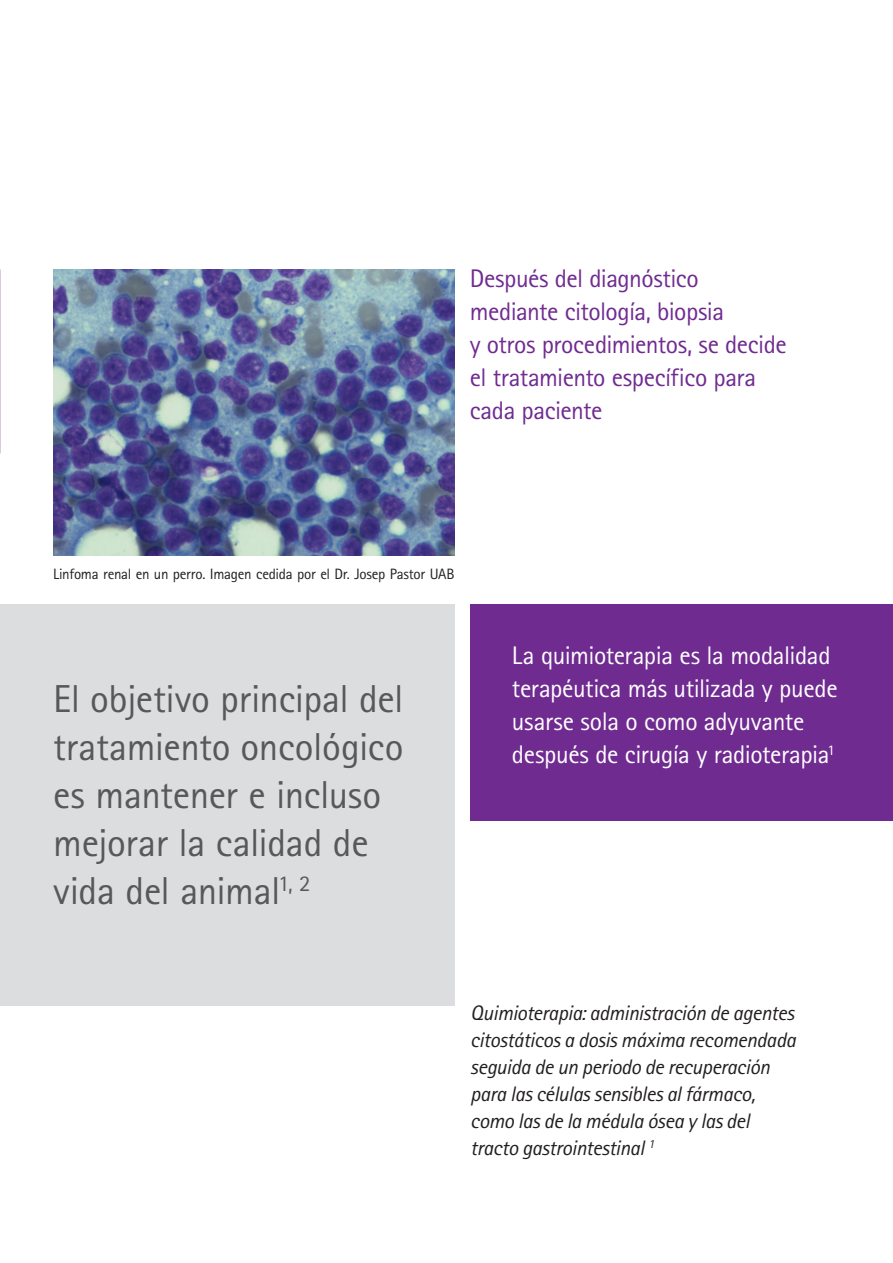
<style>
.page{position:relative;width:893px;height:1263px;background:#fff}
.page>*{position:absolute;margin:0;border:0;box-sizing:border-box;transform-origin:0 0}
.t1{font:39px/48px "Rotis Sans Serif Pro";letter-spacing:-.01em;color:#57585a}
.t2{font:25.5px/33px "Rotis Sans Serif Pro";letter-spacing:-.02em;color:#702b91}
.t3{font:25.5px/33px "Rotis Sans Serif Pro";letter-spacing:-.015em;color:#fff}
.t4{font:italic 21px/27px "Rotis Sans Serif Pro";letter-spacing:-.02em;color:#231f20}
.t5{font:15px "Rotis Sans Serif Pro";letter-spacing:-.02em;color:#231f20}
</style>
<div class="page">
<div style="left:0;top:604px;width:454px;height:402px;background:#dcdddf"></div>
<img style="left:53px;top:269px;width:401px;height:286px">
<div style="left:470px;top:604px;width:423px;height:217px;background:#702b91"></div>
<p class="t2" style="left:470px;top:262px;width:318px">Después del diagnóstico mediante citología, biopsia<br>y otros procedimientos, se decide el tratamiento específico para cada paciente</p>
<p class="t5" style="left:53px;top:565px;width:403px">Linfoma renal en un perro. Imagen cedida por el Dr. Josep Pastor UAB</p>
<h1 class="t1" style="left:53px;top:675px;width:352px">El objetivo principal del tratamiento oncológico es mantener e incluso mejorar la calidad de vida del animal<sup>1,</sup> <sup>2</sup></h1>
<p class="t3" style="left:512px;top:639px;width:327px">La quimioterapia es la modalidad terapéutica más utilizada y puede usarse sola o como adyuvante después de cirugía y radioterapia<sup>1</sup></p>
<p class="t4" style="left:470px;top:1000px;width:327px">Quimioterapia: administración de agentes citostáticos a dosis máxima recomendada seguida de un periodo de recuperación para las células sensibles al fármaco, como las de la médula ósea y las del tracto gastrointestinal <sup>1</sup></p>
</div>
